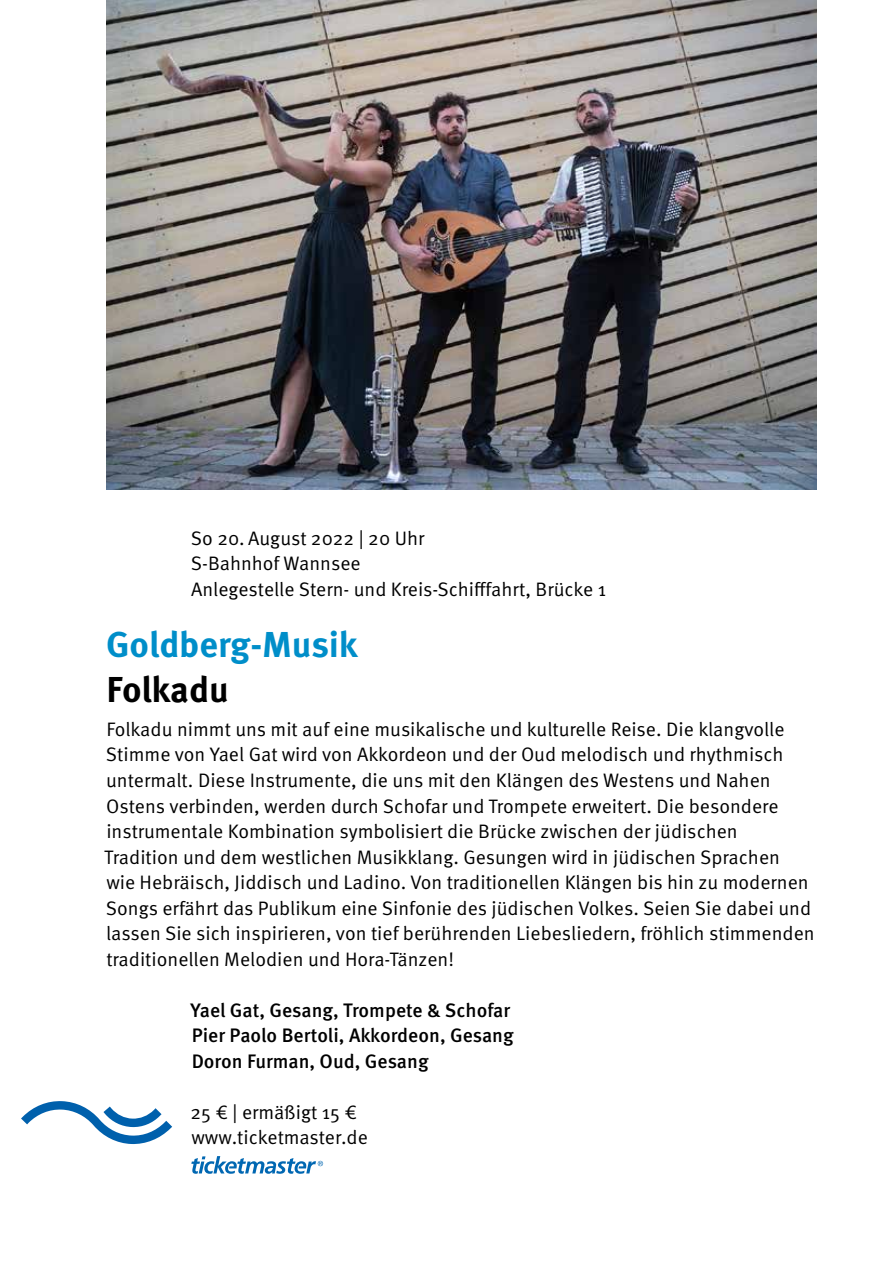
<style>
.page{position:relative;width:893px;height:1263px;background:#fff}
.page>*{position:absolute;margin:0;border:0;box-sizing:border-box;transform-origin:0 0}
.t1{font:700 36px "Meta Pro";letter-spacing:-.005em;color:#008ec9}
.t2{font:700 36px "Meta Pro";letter-spacing:-.005em;color:#000}
.t3{font:19.5px/25.5px "Meta Pro Norm";color:#000}
.t4{font:500 19.5px/25.5px "Meta Pro";color:#000}
</style>
<div class="page">
<svg style="left:191px;top:1156px;width:132px;height:18px"></svg>
<svg style="left:21px;top:1101px;width:151px;height:43px"></svg>
<img style="left:106px;top:0;width:710px;height:489px">
<p class="t3" style="left:191px;top:524px;width:417px">So 20. August 2022 | 20 Uhr<br>S-Bahnhof Wannsee<br>Anlegestelle Stern- und Kreis-Schifffahrt, Brücke 1</p>
<h1 class="t1" style="left:106px;top:617px;width:253px">Goldberg-Musik</h1>
<h1 class="t2" style="left:107px;top:661px;width:124px">Folkadu</h1>
<p class="t3" style="left:104px;top:715px;width:712px">Folkadu nimmt uns mit auf eine musikalische und kulturelle Reise. Die klangvolle Stimme von Yael Gat wird von Akkordeon und der Oud melodisch und rhythmisch untermalt. Diese Instrumente, die uns mit den Klängen des Westens und Nahen Ostens verbinden, werden durch Schofar und Trompete erweitert. Die besondere instrumentale Kombination symbolisiert die Brücke zwischen der jüdischen Tradition und dem westlichen Musikklang. Gesungen wird in jüdischen Sprachen<br>wie Hebräisch, Jiddisch und Ladino. Von traditionellen Klängen bis hin zu modernen Songs erfährt das Publikum eine Sinfonie des jüdischen Volkes. Seien Sie dabei und lassen Sie sich inspirieren, von tief berührenden Liebesliedern, fröhlich stimmenden traditionellen Melodien und Hora-Tänzen!</p>
<p class="t4" style="left:190px;top:996px;width:325px">Yael Gat, Gesang, Trompete &amp; Schofar<br>Pier Paolo Bertoli, Akkordeon, Gesang<br>Doron Furman, Oud, Gesang</p>
<p class="t3" style="left:191px;top:1098px;width:179px">25 € | ermäßigt 15 € www.ticketmaster.de</p>
</div>
